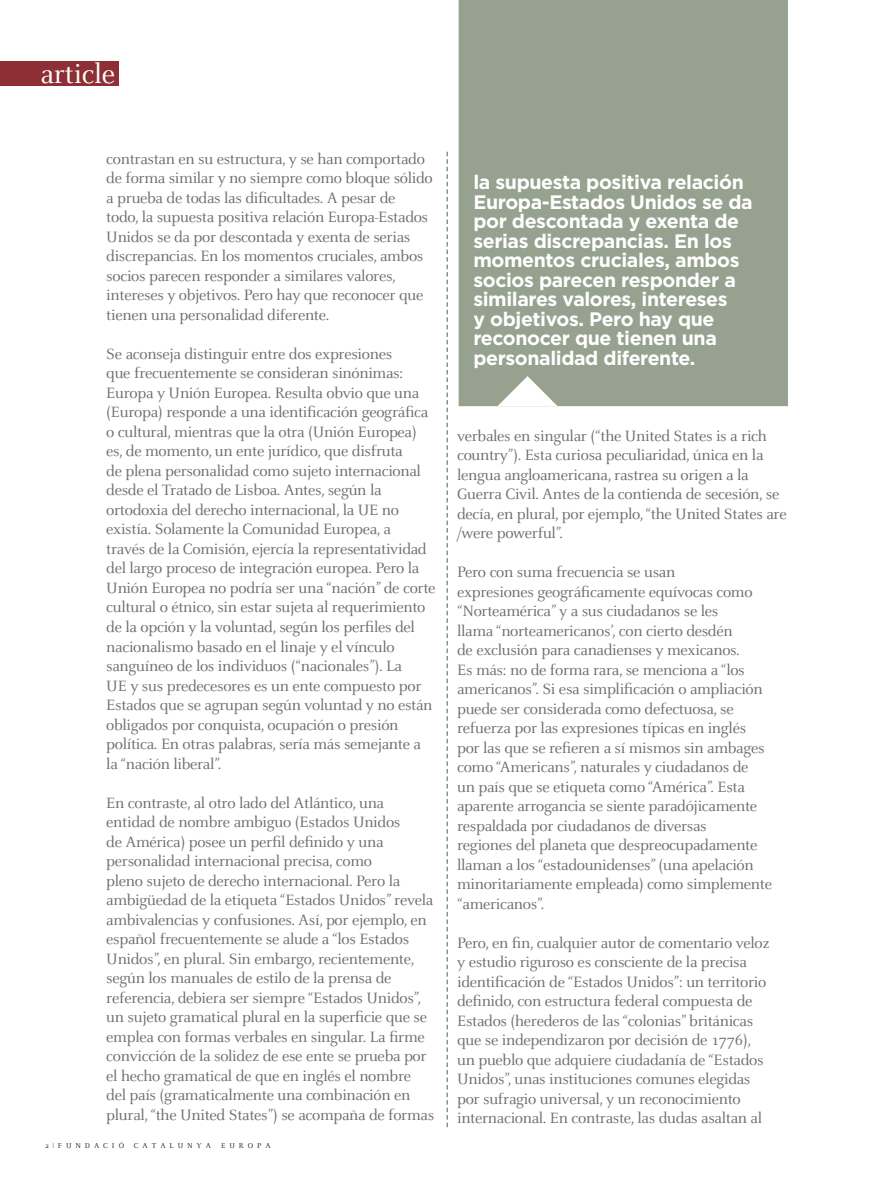
<style>
.page{position:relative;width:893px;height:1191px;background:#fff}
.page>*{position:absolute;margin:0;border:0;box-sizing:border-box;transform-origin:0 0}
.t1{font:30px "Celeste";color:#fff}
.t2{font:700 19.5px/19.5px "Gotham";letter-spacing:-.02em;color:#fff}
.t3{font:16.5px/19.5px "Celeste";letter-spacing:-.02em;color:#6c6d70}
.t4{font:7.8px "Celeste";letter-spacing:.5em;color:#231f20}
</style>
<div class="page">
<svg style="left:446px;top:152px;width:2px;height:975px"></svg>
<div style="left:459px;top:0;width:329px;height:406px;background:#96a28f"></div>
<svg style="left:497px;top:376px;width:61px;height:30px"></svg>
<div style="left:0;top:61px;width:118px;height:24px;background:#8d2f34"></div>
<h1 class="t1" style="left:40px;top:59px;width:76px">article</h1>
<p class="t3" style="left:106px;top:149px;width:328px">contrastan en su estructura, y se han comportado de forma similar y no siempre como bloque sólido a prueba de todas las dificultades. A pesar de<br>todo, la supuesta positiva relación Europa-Estados Unidos se da por descontada y exenta de serias discrepancias. En los momentos cruciales, ambos socios parecen responder a similares valores, intereses y objetivos. Pero hay que reconocer que tienen una personalidad diferente.</p>
<p class="t3" style="left:106px;top:344px;width:331px">Se aconseja distinguir entre dos expresiones<br>que frecuentemente se consideran sinónimas:<br>Europa y Unión Europea. Resulta obvio que una (Europa) responde a una identificación geográfica o cultural, mientras que la otra (Unión Europea) es, de momento, un ente jurídico, que disfruta<br>de plena personalidad como sujeto internacional desde el Tratado de Lisboa. Antes, según la ortodoxia del derecho internacional, la UE no existía. Solamente la Comunidad Europea, a<br>través de la Comisión, ejercía la representatividad del largo proceso de integración europea. Pero la Unión Europea no podría ser una “nación” de corte cultural o étnico, sin estar sujeta al requerimiento de la opción y la voluntad, según los perfiles del nacionalismo basado en el linaje y el vínculo sanguíneo de los individuos (“nacionales”). La<br>UE y sus predecesores es un ente compuesto por Estados que se agrupan según voluntad y no están obligados por conquista, ocupación o presión política. En otras palabras, sería más semejante a la “nación liberal”.</p>
<p class="t3" style="left:106px;top:793px;width:329px">En contraste, al otro lado del Atlántico, una entidad de nombre ambiguo (Estados Unidos<br>de América) posee un perfil definido y una personalidad internacional precisa, como<br>pleno sujeto de derecho internacional. Pero la ambigüedad de la etiqueta “Estados Unidos” revela ambivalencias y confusiones. Así, por ejemplo, en español frecuentemente se alude a “los Estados Unidos”, en plural. Sin embargo, recientemente, según los manuales de estilo de la prensa de referencia, debiera ser siempre “Estados Unidos”, un sujeto gramatical plural en la superficie que se emplea con formas verbales en singular. La firme convicción de la solidez de ese ente se prueba por el hecho gramatical de que en inglés el nombre del país (gramaticalmente una combinación en plural, “the United States”) se acompaña de formas</p>
<p class="t4" style="left:45px;top:1141px;width:81px">2|fundació</p>
<p class="t4" style="left:134px;top:1141px;width:138px">Catalunya europa</p>
<p class="t2" style="left:473px;top:172px;width:281px">la supuesta positiva relación<br>Europa-Estados Unidos se da por descontada y exenta de serias discrepancias. En los momentos cruciales, ambos socios parecen responder a similares valores, intereses<br>y objetivos. Pero hay que reconocer que tienen una personalidad diferente.</p>
<p class="t3" style="left:457px;top:426px;width:331px">verbales en singular (“the United States is a rich country”). Esta curiosa peculiaridad, única en la lengua angloamericana, rastrea su origen a la Guerra Civil. Antes de la contienda de secesión, se decía, en plural, por ejemplo, “the United States are /were powerful”.</p>
<p class="t3" style="left:457px;top:563px;width:316px">Pero con suma frecuencia se usan<br>expresiones geográficamente equívocas como “Norteamérica” y a sus ciudadanos se les<br>llama “norteamericanos’, con cierto desdén<br>de exclusión para canadienses y mexicanos.<br>Es más: no de forma rara, se menciona a “los americanos”. Si esa simplificación o ampliación puede ser considerada como defectuosa, se refuerza por las expresiones típicas en inglés por las que se refieren a sí mismos sin ambages como “Americans”, naturales y ciudadanos de<br>un país que se etiqueta como “América”. Esta aparente arrogancia se siente paradójicamente respaldada por ciudadanos de diversas<br>regiones del planeta que despreocupadamente llaman a los “estadounidenses” (una apelación minoritariamente empleada) como simplemente “americanos”.</p>
<p class="t3" style="left:457px;top:933px;width:314px">Pero, en fin, cualquier autor de comentario veloz y estudio riguroso es consciente de la precisa identificación de “Estados Unidos”: un territorio definido, con estructura federal compuesta de Estados (herederos de las “colonias” británicas que se independizaron por decisión de 1776), un pueblo que adquiere ciudadanía de “Estados Unidos”, unas instituciones comunes elegidas por sufragio universal, y un reconocimiento internacional. En contraste, las dudas asaltan al</p>
</div>
